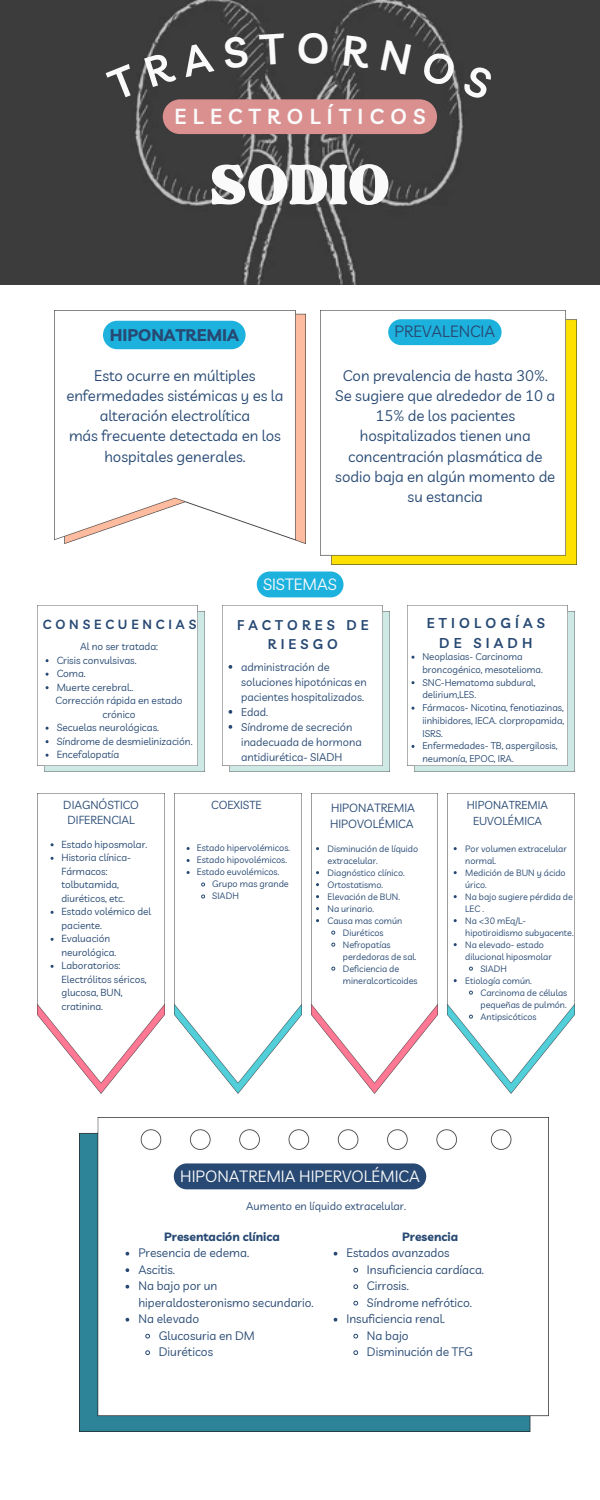
<style>
.page{position:relative;width:600px;height:1500px;background:#fff}
.page>*{position:absolute;margin:0;border:0;box-sizing:border-box;transform-origin:0 0}
.t1{font:78px "TAN Tangkiwood Display";color:#fafafa}
.t2{font:600 21.2px "Livvic";letter-spacing:.3em;color:#fafafa}
.t3{font:700 16.8px "Livvic";color:#274973}
.t4{font:16px "Livvic";color:#fafafa}
.t5{font:16px "Livvic";color:#274973}
.t6{font:15px/20.2px "Livvic";color:#274973;text-align:center}
.t7{font:600 13.9px/19.5px "Livvic";letter-spacing:.3em;color:#274973;text-align:center}
.t8{font:600 13.8px/18.8px "Livvic";letter-spacing:.3em;color:#274973;text-align:center}
.t9{font:600 12.9px "Livvic";letter-spacing:.3em;color:#274973}
.t10{font:12px/16.5px "Livvic";color:#274973}
.t11{font:700 12px "Livvic";color:#274973}
.t12{font:11.6px/16px "Livvic";color:#274973}
.t13{font:11.4px/15.7px "Livvic";color:#274973;text-align:center}
.t14{font:11.3px/15.8px "Livvic";color:#274973;text-align:center}
.t15{font:11px/15px "Livvic";color:#274973}
.t16{font:10.1px/13.5px "Livvic";color:#274973;text-align:center}
.t17{font:10px/13.5px "Livvic";color:#274973}
.t18{font:9.6px/12.8px "Livvic";color:#274973}
.t19{font:9.1px "Livvic";color:#274973}
.t20{font:9px/12px "Livvic";color:#274973}
</style>
<div class="page">
<img style="left:321px;top:310px;width:256px;height:255px">
<img style="left:55px;top:310px;width:251px;height:234px">
<img style="left:38px;top:793px;width:127px;height:301px">
<img style="left:174px;top:793px;width:127px;height:301px">
<img style="left:311px;top:793px;width:127px;height:301px">
<img style="left:448px;top:793px;width:127px;height:301px">
<img style="left:79px;top:1118px;width:469px;height:314px">
<img style="left:38px;top:605px;width:167px;height:167px">
<img style="left:223px;top:605px;width:167px;height:167px">
<img style="left:407px;top:605px;width:168px;height:167px">
<div style="left:0;top:0;width:600px;height:285px;background:#3c3c3c"></div>
<div style="left:103px;top:321px;width:143px;height:28px;background:#1db2de;border-radius:14px"></div>
<div style="left:388px;top:319px;width:114px;height:26px;background:#1db2de;border-radius:13px"></div>
<div style="left:257px;top:572px;width:87px;height:25px;background:#1db2de;border-radius:13px"></div>
<svg style="left:201px;top:882px;width:5px;height:5px"></svg>
<svg style="left:201px;top:894px;width:5px;height:5px"></svg>
<svg style="left:331px;top:930px;width:5px;height:5px"></svg>
<svg style="left:331px;top:942px;width:5px;height:5px"></svg>
<svg style="left:331px;top:966px;width:5px;height:5px"></svg>
<svg style="left:469px;top:966px;width:4px;height:5px"></svg>
<svg style="left:469px;top:990px;width:4px;height:5px"></svg>
<svg style="left:469px;top:1014px;width:4px;height:5px"></svg>
<div style="left:174px;top:1163px;width:252px;height:26px;background:#274973;border-radius:13px"></div>
<svg style="left:229px;top:665px;width:3px;height:4px"></svg>
<svg style="left:229px;top:710px;width:3px;height:4px"></svg>
<svg style="left:229px;top:725px;width:3px;height:4px"></svg>
<svg style="left:126px;top:1252px;width:3px;height:4px"></svg>
<svg style="left:126px;top:1268px;width:3px;height:4px"></svg>
<svg style="left:126px;top:1285px;width:3px;height:4px"></svg>
<svg style="left:126px;top:1318px;width:3px;height:4px"></svg>
<svg style="left:145px;top:1333px;width:5px;height:6px"></svg>
<svg style="left:145px;top:1350px;width:5px;height:5px"></svg>
<svg style="left:334px;top:1252px;width:3px;height:4px"></svg>
<svg style="left:353px;top:1267px;width:6px;height:6px"></svg>
<svg style="left:353px;top:1284px;width:6px;height:5px"></svg>
<svg style="left:353px;top:1300px;width:6px;height:6px"></svg>
<svg style="left:334px;top:1318px;width:3px;height:4px"></svg>
<svg style="left:353px;top:1333px;width:6px;height:6px"></svg>
<svg style="left:353px;top:1350px;width:6px;height:5px"></svg>
<svg style="left:106px;top:32px;width:388px;height:102px;background:#655353"></svg>
<p class="t2" style="left:174px;top:103px;width:253px">ELECTROLÍTICOS</p>
<p class="t1" style="left:210px;top:156px;width:182px">SODIO</p>
<p class="t3" style="left:110px;top:324px;width:131px">HIPONATREMIA</p>
<p class="t5" style="left:395px;top:321px;width:102px">PREVALENCIA</p>
<p class="t6" style="left:94px;top:365px;width:163px">Esto ocurre en múltiples</p>
<p class="t6" style="left:66px;top:385px;width:219px">enfermedades sistémicas y es la alteración electrolítica</p>
<p class="t6" style="left:69px;top:426px;width:213px">más frecuente detectada en los hospitales generales.</p>
<p class="t6" style="left:343px;top:365px;width:206px">Con prevalencia de hasta 30%.</p>
<p class="t6" style="left:335px;top:385px;width:221px">Se sugiere que alrededor de 10 a<br>15% de los pacientes</p>
<p class="t6" style="left:348px;top:426px;width:196px">hospitalizados tienen una concentración plasmática de</p>
<p class="t6" style="left:335px;top:466px;width:222px">sodio baja en algún momento de su estancia</p>
<p class="t4" style="left:263px;top:574px;width:75px">SISTEMAS</p>
<p class="t9" style="left:43px;top:616px;width:155px">CONSECUENCIAS</p>
<p class="t8" style="left:237px;top:616px;width:133px">FACTORES DE<br>RIESGO</p>
<p class="t7" style="left:427px;top:613px;width:120px">ETIOLOGÍAS<br>DE SIADH</p>
<p class="t16" style="left:80px;top:640px;width:79px">Al no ser tratada:</p>
<p class="t16" style="left:57px;top:653px;width:81px">Crisis convulsivas.</p>
<p class="t16" style="left:57px;top:667px;width:31px">Coma.</p>
<p class="t16" style="left:57px;top:680px;width:78px">Muerte cerebral..</p>
<p class="t16" style="left:57px;top:721px;width:104px">Secuelas neurológicas.</p>
<p class="t16" style="left:57px;top:734px;width:137px">Síndrome de desmielinización.</p>
<p class="t16" style="left:57px;top:748px;width:64px">Encefalopatía</p>
<p class="t16" style="left:55px;top:694px;width:129px">Corrección rápida en estado crónico</p>
<p class="t15" style="left:241px;top:659px;width:127px">administración de soluciones hipotónicas en pacientes hospitalizados.</p>
<p class="t15" style="left:241px;top:704px;width:28px">Edad.</p>
<p class="t15" style="left:241px;top:719px;width:122px">Síndrome de secreción inadecuada de hormona antidiurética- SIADH</p>
<p class="t18" style="left:422px;top:650px;width:122px">Neoplasias- Carcinoma broncogénico, mesotelioma.</p>
<p class="t18" style="left:422px;top:676px;width:114px">SNC-Hematoma subdural, delirium,LES.</p>
<p class="t18" style="left:422px;top:701px;width:143px;text-align:justify">Fármacos- Nicotina, fenotiazinas, iinhibidores, IECA. clorpropamida, ISRS.</p>
<p class="t18" style="left:422px;top:739px;width:137px">Enfermedades- TB, aspergilosis, neumonía, EPOC, IRA.</p>
<p class="t13" style="left:63px;top:796px;width:77px">DIAGNÓSTICO<br>DIFERENCIAL</p>
<p class="t12" style="left:330px;top:800px;width:87px">HIPONATREMIA<br>HIPOVOLÉMICA</p>
<p class="t13" style="left:211px;top:796px;width:52px">COEXISTE</p>
<p class="t14" style="left:467px;top:797px;width:83px">HIPONATREMIA<br>EUVOLÉMICA</p>
<p class="t17" style="left:62px;top:837px;width:87px">Estado hiposmolar.</p>
<p class="t17" style="left:62px;top:851px;width:71px">Historia clínica-<br>Fármacos: tolbutamida, diuréticos, etc.</p>
<p class="t17" style="left:62px;top:905px;width:91px">Estado volémico del paciente.</p>
<p class="t17" style="left:62px;top:932px;width:56px">Evaluación neurológica.</p>
<p class="t17" style="left:62px;top:959px;width:87px">Laboratorios:<br>Electrólitos séricos, glucosa, BUN, cratinina.</p>
<p class="t19" style="left:197px;top:842px;width:95px">Estado hipervolémicos.</p>
<p class="t19" style="left:197px;top:854px;width:92px">Estado hipovolémicos.</p>
<p class="t19" style="left:197px;top:866px;width:84px">Estado euvolémicos.</p>
<p class="t19" style="left:212px;top:878px;width:78px">Grupo mas grande</p>
<p class="t19" style="left:212px;top:890px;width:28px">SIADH</p>
<p class="t20" style="left:328px;top:842px;width:92px">Disminución de líquido extracelular.</p>
<p class="t20" style="left:328px;top:866px;width:79px">Diagnóstico clínico.</p>
<p class="t20" style="left:328px;top:878px;width:57px">Ortostatismo.</p>
<p class="t20" style="left:328px;top:890px;width:74px">Elevación de BUN.</p>
<p class="t20" style="left:328px;top:902px;width:48px">Na urinario.</p>
<p class="t20" style="left:328px;top:914px;width:76px">Causa mas común</p>
<p class="t20" style="left:343px;top:926px;width:42px">Diuréticos</p>
<p class="t20" style="left:343px;top:938px;width:75px">Nefropatías perdedoras de sal.</p>
<p class="t20" style="left:343px;top:962px;width:76px">Deficiencia de mineralcorticoides</p>
<p class="t20" style="left:465px;top:842px;width:103px">Por volumen extracelular normal.</p>
<p class="t20" style="left:465px;top:866px;width:102px">Medición de BUN y ácido úrico.</p>
<p class="t20" style="left:465px;top:890px;width:109px">Na bajo sugiere pérdida de<br>LEC .</p>
<p class="t20" style="left:465px;top:914px;width:110px">Na &lt;30 mEq/L&shy;hipotiroidismo subyacente.</p>
<p class="t20" style="left:465px;top:938px;width:88px">Na elevado- estado dilucional hiposmolar</p>
<p class="t20" style="left:481px;top:962px;width:28px">SIADH</p>
<p class="t20" style="left:465px;top:974px;width:68px">Etiología común.</p>
<p class="t20" style="left:481px;top:986px;width:88px">Carcinoma de células pequeñas de pulmón.</p>
<p class="t20" style="left:481px;top:1010px;width:58px">Antipsicóticos</p>
<p class="t4" style="left:180px;top:1166px;width:241px">HIPONATREMIA HIPERVOLÉMICA</p>
<p class="t15" style="left:246px;top:1198px;width:161px">Aumento en líquido extracelular.</p>
<p class="t11" style="left:164px;top:1228px;width:117px">Presentación clínica</p>
<p class="t11" style="left:402px;top:1228px;width:57px">Presencia</p>
<p class="t10" style="left:138px;top:1244px;width:112px">Presencia de edema.</p>
<p class="t10" style="left:138px;top:1261px;width:38px">Ascitis.</p>
<p class="t10" style="left:138px;top:1277px;width:177px">Na bajo por un hiperaldosteronismo secundario.</p>
<p class="t10" style="left:138px;top:1310px;width:62px">Na elevado</p>
<p class="t10" style="left:159px;top:1327px;width:98px">Glucosuria en DM</p>
<p class="t10" style="left:159px;top:1343px;width:56px">Diuréticos</p>
<p class="t10" style="left:347px;top:1244px;width:105px">Estados avanzados</p>
<p class="t10" style="left:367px;top:1261px;width:119px">Insuficiencia cardíaca.</p>
<p class="t10" style="left:367px;top:1277px;width:43px">Cirrosis.</p>
<p class="t10" style="left:367px;top:1294px;width:107px">Síndrome nefrótico.</p>
<p class="t10" style="left:347px;top:1310px;width:100px">Insuficiencia renal.</p>
<p class="t10" style="left:367px;top:1327px;width:43px">Na bajo</p>
<p class="t10" style="left:367px;top:1343px;width:108px">Disminución de TFG</p>
</div>
